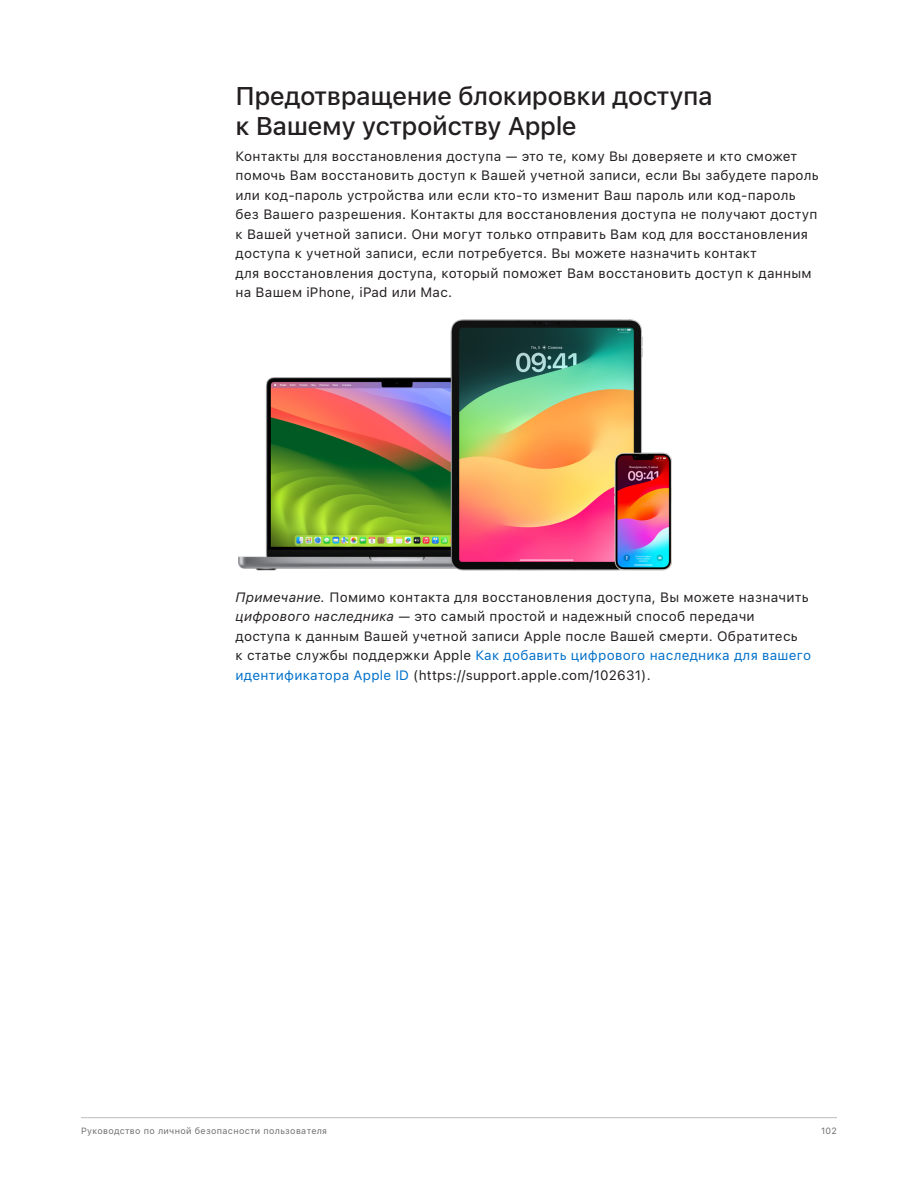
<style>
.page{position:relative;width:918px;height:1188px;background:#fff}
.page>*{position:absolute;margin:0;border:0;box-sizing:border-box;transform-origin:0 0}
.t1{font:500 25.5px/30px "SF Pro Text";letter-spacing:-.02em;color:#231f20}
.Body{font:13.5px/19.5px "SF Pro Text";letter-spacing:.015em;color:#231f20}
.t2{font:9px "SF Pro Text";letter-spacing:.035em;color:#6c6d70}
.s1{font-style:italic}
.s2{color:#0070c9}
</style>
<div class="page">
<hr style="left:81px;top:1117px;width:756px;height:1px;background:#bcbdc0">
<img style="left:238px;top:320px;width:434px;height:250px">
<h2 class="t1" style="left:236px;top:81px;width:479px">Предотвращение блокировки доступа к Вашему устройству Apple</h2>
<p class="Body" style="left:236px;top:146px;width:585px">Контакты для восстановления доступа — это те, кому Вы доверяете и кто сможет помочь Вам восстановить доступ к Вашей учетной записи, если Вы забудете пароль или код-пароль устройства или если кто-то изменит Ваш пароль или код-пароль без Вашего разрешения. Контакты для восстановления доступа не получают доступ к Вашей учетной записи. Они могут только отправить Вам код для восстановления доступа к учетной записи, если потребуется. Вы можете назначить контакт<br>для восстановления доступа, который поможет Вам восстановить доступ к данным на Вашем iPhone, iPad или Mac.</p>
<p class="Body" style="left:236px;top:587px;width:577px"><span class="s1">Примечание.</span> Помимо контакта для восстановления доступа, Вы можете назначить <span class="s1">цифрового наследника</span> — это самый простой и надежный способ передачи доступа к данным Вашей учетной записи Apple после Вашей смерти. Обратитесь<br>к статье службы поддержки Apple <span class="s2">Как добавить цифрового наследника для вашего идентификатора Apple ID</span> (https://support.apple.com/102631).</p>
<p class="t2" style="left:81px;top:1125px;width:248px">Руководство по личной безопасности пользователя</p>
<p class="t2" style="left:821px;top:1125px;width:17px">102</p>
</div>
